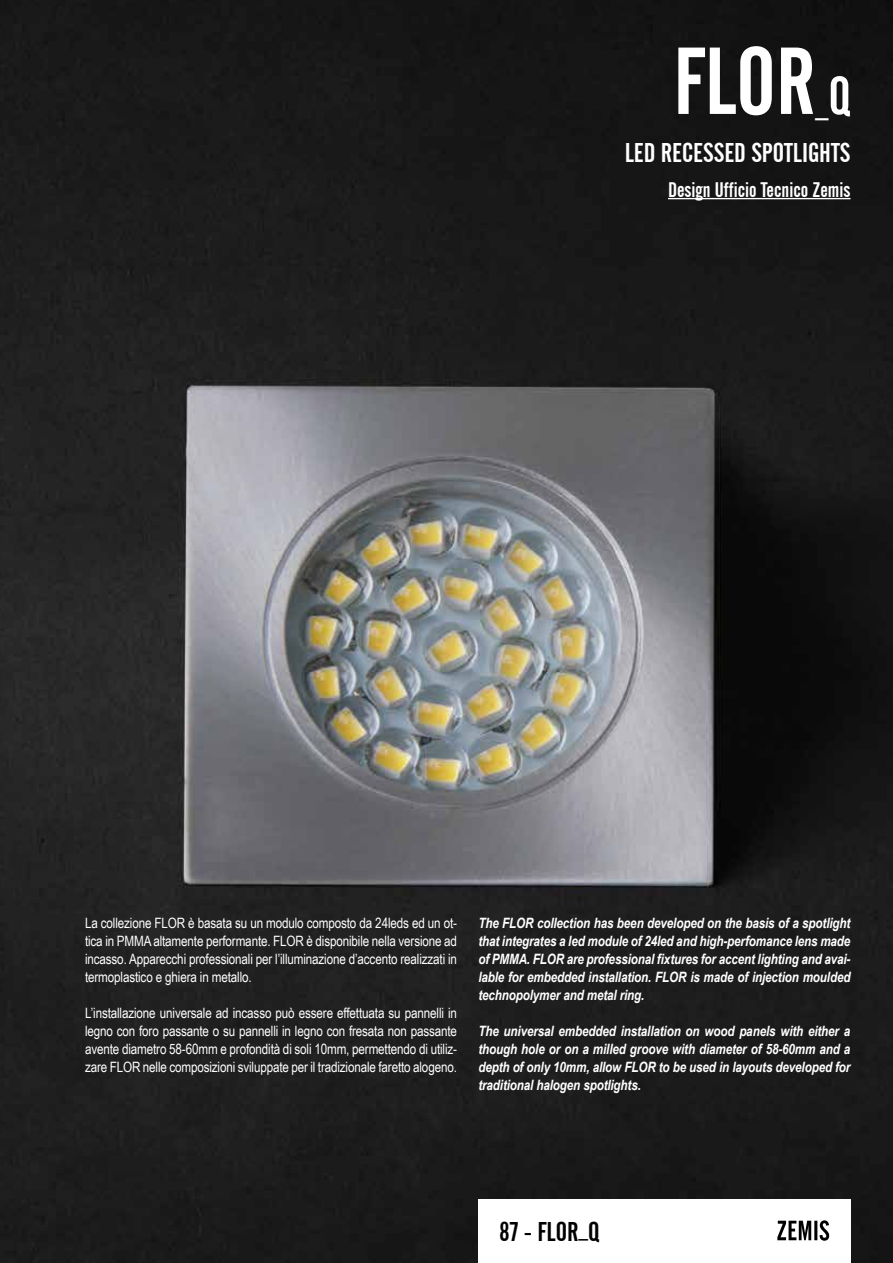
<style>
.page{position:relative;width:893px;height:1263px;background:#fff}
.page>*{position:absolute;margin:0;border:0;box-sizing:border-box;transform-origin:0 0}
.t1{font:93.9px "Alternate Gothic No 2 BT";color:#fff}
.t2{font:27px "Alternate Gothic No 2 BT";color:#fff}
.t3{font:27px "Alternate Gothic No 2 BT";color:#000}
.t4{font:21px "Alternate Gothic No 2 BT";color:#fff}
.t5{font:14.25px/18px "Arial Narrow";letter-spacing:-.01em;color:#fff;text-align:justify}
.t6{font:italic 700 14.25px/18px "Arial Narrow";letter-spacing:-.01em;color:#fff;text-align:justify}
.s1{font-size:52.5px}
</style>
<div class="page">
<img style="left:0;top:0;width:893px;height:1263px">
<div style="left:478px;top:1199px;width:372px;height:64px;background:#fff"></div>
<svg style="left:777px;top:1220px;width:52px;height:21px"></svg>
<hr style="left:668px;top:198px;width:182px;height:1px;background:#fff">
<h1 class="t1" style="left:673px;top:29px;width:143px">FLOR</h1>
<h2 class="t2" style="left:815px;top:90px;width:37px">_<span class="s1">Q</span></h2>
<h2 class="t2" style="left:625px;top:137px;width:227px">LED recessed spotlights</h2>
<h3 class="t4" style="left:668px;top:178px;width:184px">Design Ufficio Tecnico Zemis</h3>
<p class="t5" style="left:85px;top:914px;width:374px">La collezione FLOR è basata su un modulo composto da 24leds ed un ot&shy;tica in PMMA altamente performante. FLOR è disponibile nella versione ad incasso. Apparecchi professionali per l’illuminazione d’accento realizzati in termoplastico e ghiera in metallo.</p>
<p class="t5" style="left:85px;top:1004px;width:374px">L’installazione universale ad incasso può essere effettuata su pannelli in legno con foro passante o su pannelli in legno con fresata non passante avente diametro 58-60mm e profondità di soli 10mm, permettendo di utiliz&shy;zare FLOR nelle composizioni sviluppate per il tradizionale faretto alogeno.</p>
<p class="t6" style="left:478px;top:914px;width:374px">The FLOR collection has been developed on the basis of a spotlight that integrates a led module of 24led and high-perfomance lens made of PMMA. FLOR are professional fixtures for accent lighting and avai&shy;lable for embedded installation. FLOR is made of injection moulded technopolymer and metal ring.</p>
<p class="t6" style="left:478px;top:1022px;width:374px">The universal embedded installation on wood panels with either a though hole or on a milled groove with diameter of 58-60mm and a depth of only 10mm, allow FLOR to be used in layouts developed for traditional halogen spotlights.</p>
<h2 class="t3" style="left:500px;top:1217px;width:101px">87 - FLOR<sup>_</sup>Q</h2>
</div>
